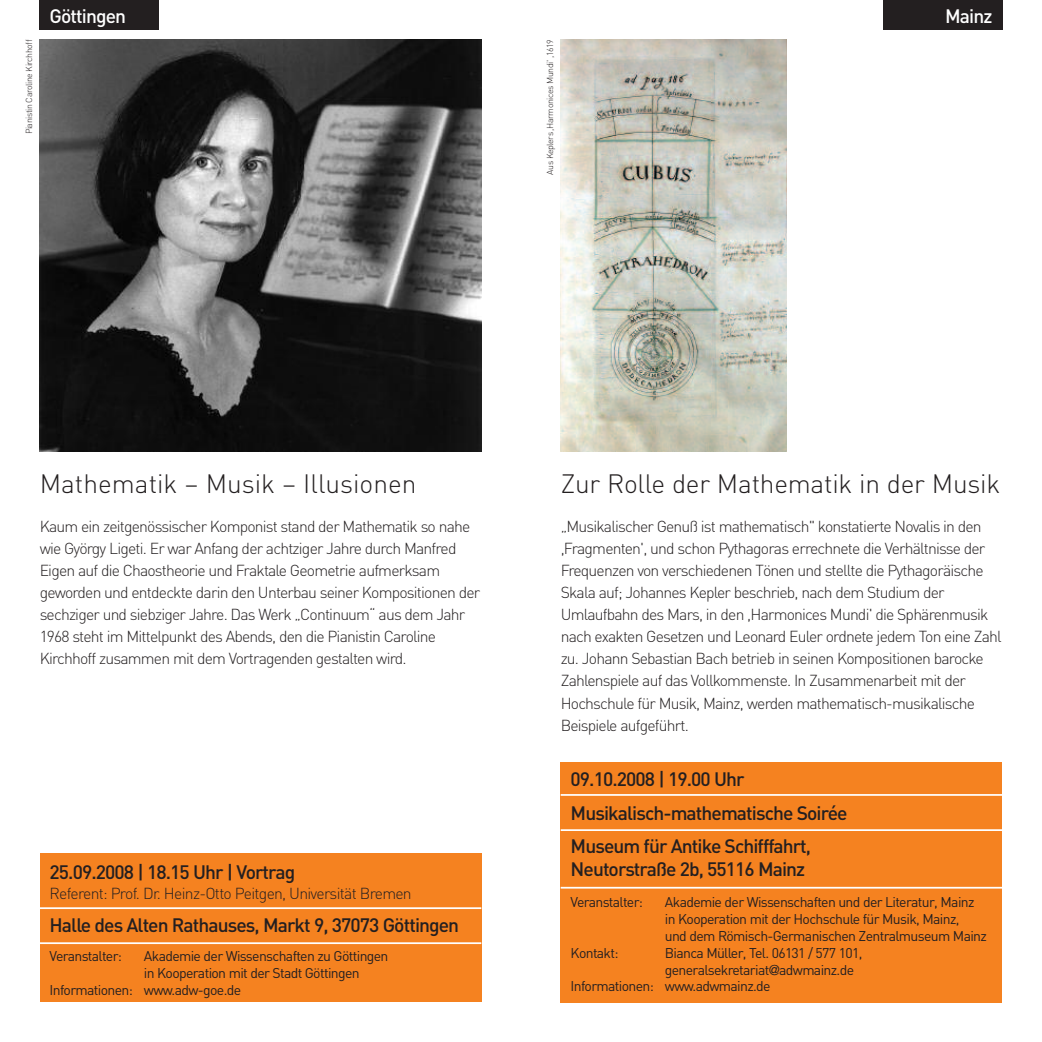
<style>
.page{position:relative;width:1042px;height:1042px;background:#fff}
.page>*{position:absolute;margin:0;border:0;box-sizing:border-box;transform-origin:0 0}
.t1{font:300 26.25px "DIN";letter-spacing:-.01em;color:#231f20}
.t2{font:500 19.25px/33.6px "DIN";letter-spacing:-.05em;color:#231f20}
.t3{font:500 19.25px "DIN";letter-spacing:-.05em;color:#fff}
.t4{font:300 15.75px/22.1px "DIN";letter-spacing:-.05em;color:#231f20}
.t5{font:14px/16.8px "DIN";letter-spacing:-.045em;color:#231f20}
.t6{font:300 8.75px "DIN";letter-spacing:-.045em;color:#231f20}
.s1{font-family:"Helvetica Neue LT"}
</style>
<div class="page">
<div style="left:40px;top:0;width:119px;height:30px;background:#231f20"></div>
<img style="left:561px;top:40px;width:226px;height:411px">
<div style="left:40px;top:853px;width:441px;height:149px;background:#f58220"></div>
<img style="left:40px;top:40px;width:441px;height:411px">
<div style="left:561px;top:762px;width:441px;height:240px;background:#f58220"></div>
<div style="left:883px;top:0;width:119px;height:30px;background:#231f20"></div>
<hr style="left:561px;top:794px;width:441px;height:2px;background:#fff">
<hr style="left:561px;top:829px;width:441px;height:2px;background:#fff">
<hr style="left:561px;top:887px;width:441px;height:1px;background:#fff">
<hr style="left:40px;top:942px;width:441px;height:2px;background:#fff">
<hr style="left:40px;top:907px;width:441px;height:2px;background:#fff">
<p class="t6" style="left:24px;top:134px;width:96px;rotate:-90deg">Pianistin Caroline Kirchhoff</p>
<p class="t3" style="left:50px;top:5px;width:78px">Göttingen</p>
<p class="t6" style="left:545px;top:175px;width:136px;rotate:-90deg">Aus Keplers ,Harmonices Mundi' ,1619</p>
<p class="t3" style="left:945px;top:5px;width:49px">Mainz</p>
<h1 class="t1" style="left:40px;top:468px;width:378px">Mathematik – Musik – Illusionen</h1>
<p class="t4" style="left:40px;top:515px;width:442px">Kaum ein zeitgenössischer Komponist stand der Mathematik so nahe wie György Ligeti. Er war Anfang der achtziger Jahre durch Manfred Eigen auf die Chaostheorie und Fraktale Geometrie aufmerksam geworden und entdeckte darin den Unterbau seiner Kompositionen der sechziger und siebziger Jahre. Das Werk „Continuum“ aus dem Jahr 1968 steht im Mittelpunkt des Abends, den die Pianistin Caroline Kirchhoff zusammen mit dem Vortragenden gestalten wird.</p>
<p class="t2" style="left:50px;top:856px;width:247px">25.09.2008 | 18.15 Uhr | Vortrag</p>
<p class="t4" style="left:50px;top:883px;width:364px">Referent: Prof. Dr. Heinz-Otto Peitgen, Universität Bremen</p>
<p class="t2" style="left:50px;top:908px;width:411px">Halle des Alten Rathauses, Markt 9, 37073 Göttingen</p>
<p class="t5" style="left:50px;top:947px;width:74px">Veranstalter:</p>
<p class="t5" style="left:144px;top:947px;width:246px">Akademie der Wissenschaften zu Göttingen</p>
<p class="t5" style="left:144px;top:964px;width:217px">in Kooperation mit der Stadt Göttingen</p>
<p class="t5" style="left:50px;top:981px;width:193px">Informationen: www.adw-goe.de</p>
<h1 class="t1" style="left:561px;top:468px;width:441px">Zur Rolle der Mathematik in der Musik</h1>
<p class="t4" style="left:561px;top:515px;width:442px">„Musikalischer Genuß ist mathematisch" konstatierte Novalis in den ,Fragmenten', und schon Pythagoras errechnete die Verhältnisse der Frequenzen von verschiedenen Tönen und stellte die Pythagoräische Skala auf; Johannes Kepler beschrieb, nach dem Studium der Umlaufbahn des Mars, in den ,Harmonices Mundi' die Sphärenmusik nach exakten Gesetzen und Leonard Euler ordnete jedem Ton eine Zahl zu. Johann Sebastian Bach betrieb in seinen Kompositionen barocke Zahlenspiele auf das Vollkommenste. In Zusammenarbeit mit der Hochschule für Musik, Mainz, werden mathematisch-musikalische Beispiele aufgeführt.</p>
<p class="t2" style="left:570px;top:762px;width:278px">09.10.2008 | 19.00 Uhr<br>Musikalisch-mathematische Soirée<br>Museum für Antike Schifffahrt,</p>
<p class="t2" style="left:570px;top:853px;width:236px">Neutorstraße 2b, 55116 Mainz</p>
<p class="t5" style="left:570px;top:894px;width:74px">Veranstalter:</p>
<p class="t5" style="left:665px;top:894px;width:323px">Akademie der Wissenschaften und der Literatur, Mainz in Kooperation mit der Hochschule für Musik, Mainz,<br>und dem Römisch-Germanischen Zentralmuseum Mainz</p>
<p class="t5" style="left:570px;top:944px;width:49px">Kontakt:</p>
<p class="t5" style="left:665px;top:944px;width:199px">Bianca Müller, Tel. 06131 / 577 101,</p>
<p class="t5" style="left:665px;top:961px;width:191px">generalsekretariat<span class="s1">@</span>adwmainz.de</p>
<p class="t5" style="left:570px;top:978px;width:201px">Informationen: www.adwmainz.de</p>
</div>
